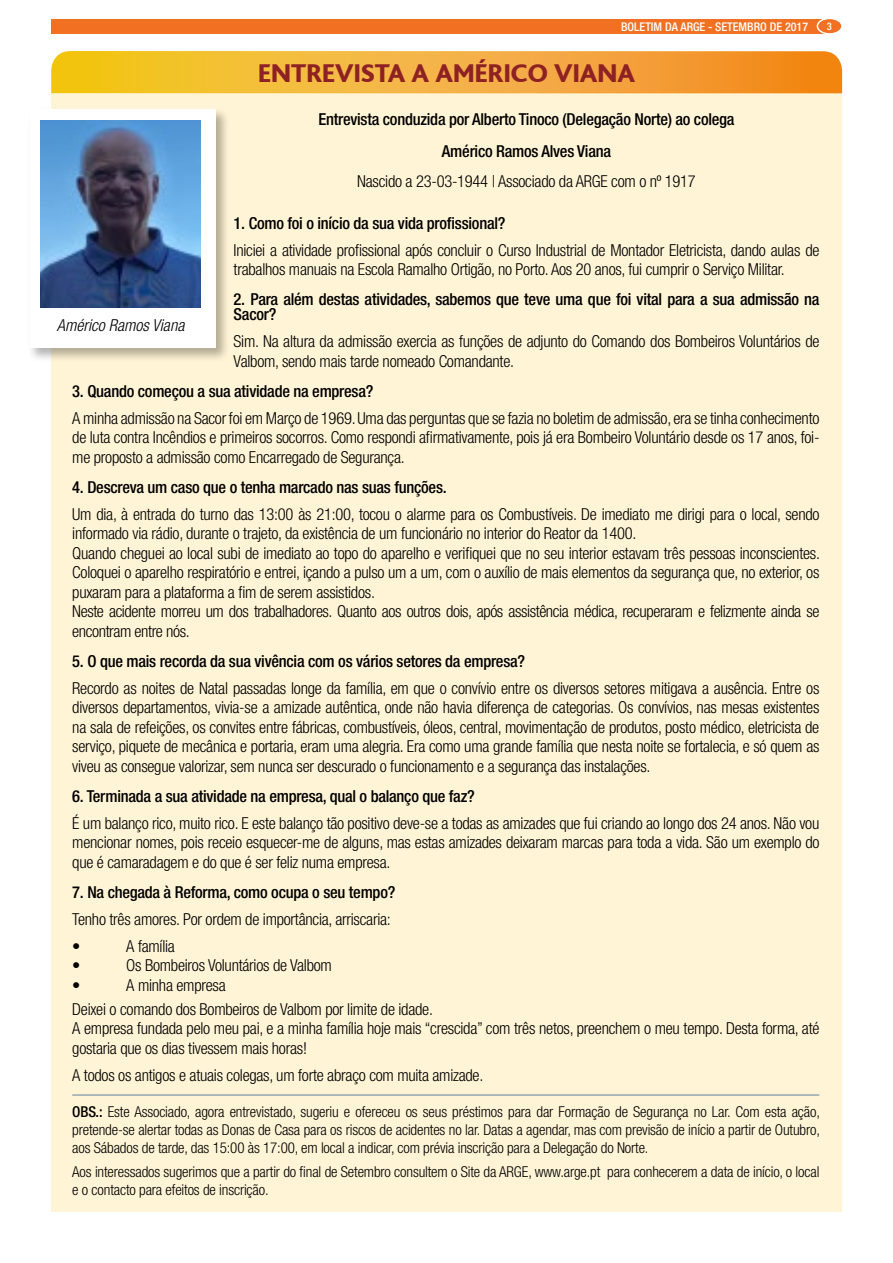
<style>
.page{position:relative;width:893px;height:1263px;background:#fff}
.page>*{position:absolute;margin:0;border:0;box-sizing:border-box;transform-origin:0 0}
.t1{font:800 27px "Bliss";color:#8e2123}
.t2{font:300 condensed 16.5px/19.5px "Helvetica Neue";letter-spacing:-.015em;color:#000}
.t3{font:500 condensed 16.5px/31.5px "Helvetica Neue";letter-spacing:-.015em;color:#000;text-align:center}
.t4{font:italic 300 condensed 16.5px "Helvetica Neue";color:#000}
.t5{font:300 condensed 15px/18px "Helvetica Neue";letter-spacing:-.01em;color:#000;text-align:justify}
.t6{font:500 condensed 12px "Helvetica Neue";color:#fff}
.t7{font:500 condensed 10.5px "Helvetica Neue";color:#fff}
.s1{font-weight:500}
</style>
<div class="page">
<div style="left:51px;top:19px;width:779px;height:14px;background:#f27021"></div>
<div style="left:817px;top:18px;width:25px;height:16px;background:#f27021;border-radius:50%"></div>
<div style="left:817px;top:18px;width:26px;height:17px;border:2px solid #fff;border-radius:50%"></div>
<div style="left:51px;top:92px;width:791px;height:1120px;background:#fff4d5"></div>
<svg style="left:51px;top:51px;width:791px;height:42px;background:#f3ae34"></svg>
<div style="left:27px;top:107px;width:203px;height:255px;background:#000;opacity:.3"></div>
<div style="left:30px;top:110px;width:185px;height:238px;background:#fff"></div>
<img style="left:41px;top:121px;width:160px;height:187px">
<hr style="left:72px;top:1095px;width:747px;height:1px;background:#386292">
<p class="t6" style="left:621px;top:20px;width:188px">BOLETIM DA ARGE - SETEMBRO DE 2017</p>
<p class="t7" style="left:827px;top:20px;width:7px">3</p>
<h1 class="t1" style="left:258px;top:59px;width:378px">ENTREVISTA A AMÉRICO VIANA</h1>
<p class="t3" style="left:318px;top:103px;width:418px">Entrevista conduzida por Alberto Tinoco (Delegação Norte) ao colega<br>Américo Ramos Alves Viana</p>
<p class="t2" style="left:357px;top:171px;width:340px">Nascido a 23-03-1944 | Associado da ARGE com o nº 1917</p>
<p class="t3" style="left:234px;top:207px;width:273px">1. Como foi o início da sua vida profissional?</p>
<p class="t2" style="left:234px;top:240px;width:587px">Iniciei a atividade profissional após concluir o Curso Industrial de Montador Eletricista, dando aulas de trabalhos manuais na Escola Ramalho Ortigão, no Porto. Aos 20 anos, fui cumprir o Serviço Militar.</p>
<p class="t3" style="left:234px;top:292px;width:587px;line-height:15px;text-align:left">2. Para além destas atividades, sabemos que teve uma que foi vital para a sua admissão na<br>Sacor?</p>
<p class="t2" style="left:234px;top:332px;width:587px">Sim. Na altura da admissão exercia as funções de adjunto do Comando dos Bombeiros Voluntários de<br>Valbom, sendo mais tarde nomeado Comandante.</p>
<p class="t3" style="left:72px;top:375px;width:303px">3. Quando começou a sua atividade na empresa?</p>
<p class="t2" style="left:72px;top:408px;width:749px;text-align:justify">A minha admissão na Sacor foi em Março de 1969. Uma das perguntas que se fazia no boletim de admissão, era se tinha conhecimento de luta contra Incêndios e primeiros socorros. Como respondi afirmativamente, pois já era Bombeiro Voluntário desde os 17 anos, foi&shy;me proposto a admissão como Encarregado de Segurança.</p>
<p class="t3" style="left:72px;top:471px;width:376px">4. Descreva um caso que o tenha marcado nas suas funções.</p>
<p class="t2" style="left:72px;top:504px;width:749px">Um dia, à entrada do turno das 13:00 às 21:00, tocou o alarme para os Combustíveis. De imediato me dirigi para o local, sendo informado via rádio, durante o trajeto, da existência de um funcionário no interior do Reator da 1400.<br>Quando cheguei ao local subi de imediato ao topo do aparelho e verifiquei que no seu interior estavam três pessoas inconscientes.<br>Coloquei o aparelho respiratório e entrei, içando a pulso um a um, com o auxílio de mais elementos da segurança que, no exterior, os puxaram para a plataforma a fim de serem assistidos.<br>Neste acidente morreu um dos trabalhadores. Quanto aos outros dois, após assistência médica, recuperaram e felizmente ainda se encontram entre nós.</p>
<p class="t3" style="left:72px;top:645px;width:454px">5. O que mais recorda da sua vivência com os vários setores da empresa?</p>
<p class="t2" style="left:72px;top:678px;width:749px;text-align:justify">Recordo as noites de Natal passadas longe da família, em que o convívio entre os diversos setores mitigava a ausência. Entre os diversos departamentos, vivia-se a amizade autêntica, onde não havia diferença de categorias. Os convívios, nas mesas existentes na sala de refeições, os convites entre fábricas, combustíveis, óleos, central, movimentação de produtos, posto médico, eletricista de serviço, piquete de mecânica e portaria, eram uma alegria. Era como uma grande família que nesta noite se fortalecia, e só quem as viveu as consegue valorizar, sem nunca ser descurado o funcionamento e a segurança das instalações.</p>
<p class="t3" style="left:72px;top:780px;width:404px">6. Terminada a sua atividade na empresa, qual o balanço que faz?</p>
<p class="t2" style="left:72px;top:813px;width:749px;text-align:justify">É um balanço rico, muito rico. E este balanço tão positivo deve-se a todas as amizades que fui criando ao longo dos 24 anos. Não vou mencionar nomes, pois receio esquecer-me de alguns, mas estas amizades deixaram marcas para toda a vida. São um exemplo do que é camaradagem e do que é ser feliz numa empresa.</p>
<p class="t3" style="left:72px;top:876px;width:325px">7. Na chegada à Reforma, como ocupa o seu tempo?</p>
<p class="t2" style="left:72px;top:905px;width:320px;line-height:27px">Tenho três amores. Por ordem de importância, arriscaria: •</p>
<p class="t4" style="left:57px;top:316px;width:129px">Américo Ramos Viana</p>
<p class="t2" style="left:126px;top:936px;width:50px">A família</p>
<p class="t2" style="left:72px;top:956px;width:10px">•</p>
<p class="t2" style="left:126px;top:956px;width:207px">Os Bombeiros Voluntários de Valbom</p>
<p class="t2" style="left:72px;top:975px;width:10px">•</p>
<p class="t2" style="left:72px;top:973px;width:362px;line-height:24px;text-indent:54px">A minha empresa<br>Deixei o comando dos Bombeiros de Valbom por limite de idade.</p>
<p class="t2" style="left:72px;top:1019px;width:749px">A empresa fundada pelo meu pai, e a minha família hoje mais “crescida” com três netos, preenchem o meu tempo. Desta forma, até gostaria que os dias tivessem mais horas!</p>
<p class="t2" style="left:72px;top:1065px;width:413px">A todos os antigos e atuais colegas, um forte abraço com muita amizade.</p>
<p class="t5" style="left:72px;top:1103px;width:749px"><span class="s1">OBS.:</span> Este Associado, agora entrevistado, sugeriu e ofereceu os seus préstimos para dar Formação de Segurança no Lar. Com esta ação, pretende-se alertar todas as Donas de Casa para os riscos de acidentes no lar. Datas a agendar, mas com previsão de início a partir de Outubro, aos Sábados de tarde, das 15:00 às 17:00, em local a indicar, com prévia inscrição para a Delegação do Norte.</p>
<p class="t5" style="left:72px;top:1163px;width:749px">Aos interessados sugerimos que a partir do final de Setembro consultem o Site da ARGE, www.arge.pt para conhecerem a data de início, o local e o contacto para efeitos de inscrição.</p>
</div>
